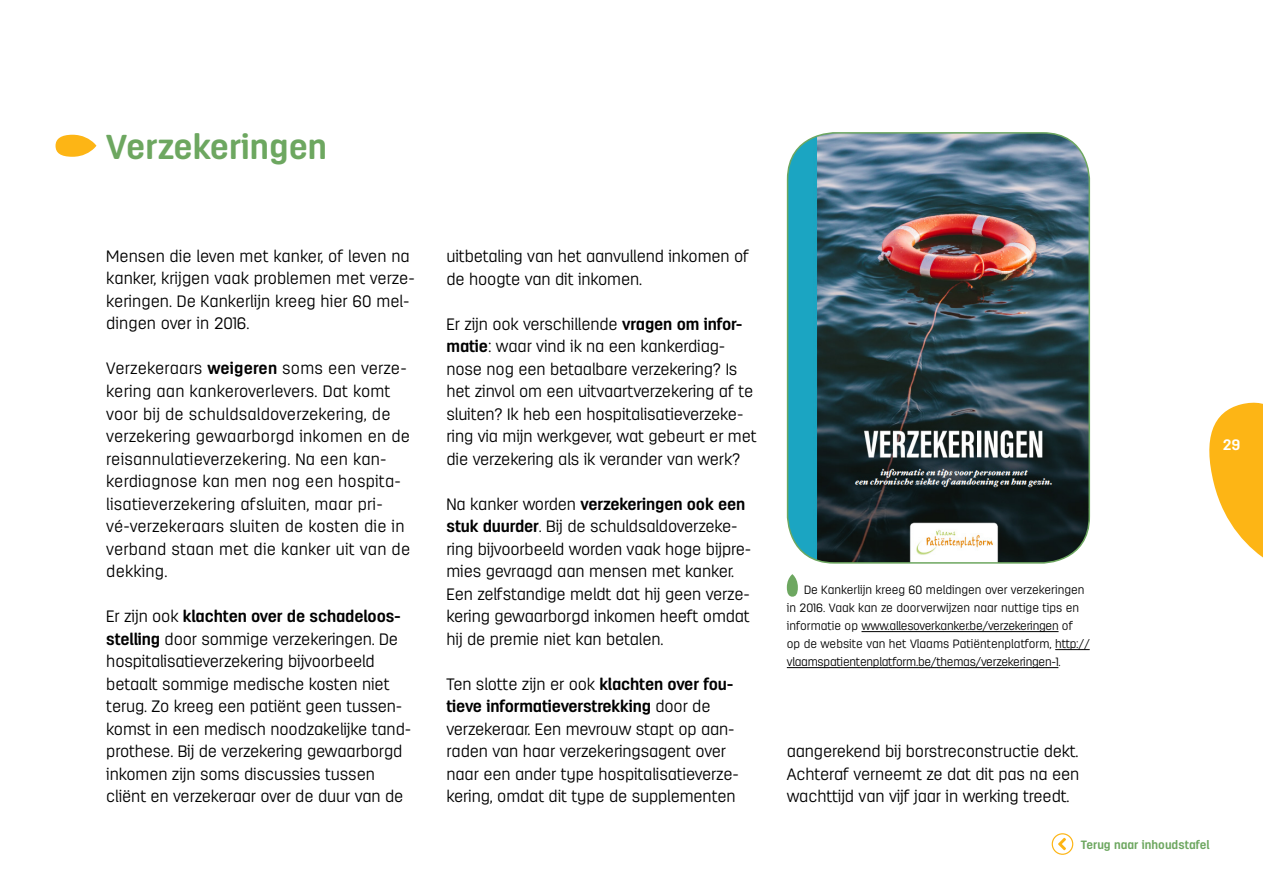
<style>
.page{position:relative;width:1263px;height:893px;background:#fff}
.page>*{position:absolute;margin:0;border:0;box-sizing:border-box;transform-origin:0 0}
.t1{font:700 34.5px "Antartida Rounded";color:#6da760}
.t2{font:300 16.5px/22.5px "Antartida Rounded";letter-spacing:-.01em;color:#000}
.t3{font:300 16.5px/22.5px "Antartida Rounded";letter-spacing:.01em;color:#000}
.t4{font:700 15px "Antartida Rounded";color:#fff}
.t5{font:300 12px/18px "Antartida Rounded";color:#000}
.t6{font:700 12px "Antartida Rounded";color:#6da760}
.s1{font-weight:700}
</style>
<div class="page">
<svg style="left:1209px;top:402px;width:54px;height:156px"></svg>
<img style="left:787px;top:133px;width:302px;height:430px">
<div style="left:787px;top:132px;width:303px;height:432px;border:2px solid #6da760;border-radius:47px"></div>
<svg style="left:56px;top:135px;width:40px;height:22px"></svg>
<hr style="left:861px;top:631px;width:197px;height:1px;background:#000">
<hr style="left:1055px;top:649px;width:35px;height:1px;background:#000">
<hr style="left:787px;top:667px;width:271px;height:1px;background:#000">
<svg style="left:787px;top:574px;width:11px;height:23px"></svg>
<div style="left:1052px;top:833px;width:21px;height:22px;border:1px solid #fdb515;border-radius:50%"></div>
<svg style="left:1058px;top:838px;width:8px;height:12px"></svg>
<h1 class="t1" style="left:106px;top:128px;width:222px">Verzekeringen</h1>
<p class="t2" style="left:106px;top:245px;width:310px">Mensen die leven met kanker, of leven na kanker, krijgen vaak problemen met verze&shy;keringen. De Kankerlijn kreeg hier 60 mel&shy;dingen over in 2016.</p>
<p class="t3" style="left:106px;top:358px;width:305px">Verzekeraars <span class="s1">weigeren</span> soms een verze&shy;kering aan kankeroverlevers. Dat komt voor bij de schuldsaldoverzekering, de verzekering gewaarborgd inkomen en de reisannulatieverzekering. Na een kan&shy;kerdiagnose kan men nog een hospita&shy;lisatieverzekering afsluiten, maar pri&shy;vé-verzekeraars sluiten de kosten die in verband staan met die kanker uit van de dekking.</p>
<p class="t2" style="left:106px;top:605px;width:306px">Er zijn ook <span class="s1">klachten over de schadeloos&shy;stelling</span> door sommige verzekeringen. De hospitalisatieverzekering bijvoorbeeld betaalt sommige medische kosten niet terug. Zo kreeg een patiënt geen tussen&shy;komst in een medisch noodzakelijke tand&shy;prothese. Bij de verzekering gewaarborgd inkomen zijn soms discussies tussen cliënt en verzekeraar over de duur van de</p>
<p class="t2" style="left:446px;top:245px;width:304px">uitbetaling van het aanvullend inkomen of de hoogte van dit inkomen.</p>
<p class="t2" style="left:446px;top:313px;width:312px">Er zijn ook verschillende <span class="s1">vragen om infor&shy;matie</span>: waar vind ik na een kankerdiag&shy;nose nog een betaalbare verzekering? Is het zinvol om een uitvaartverzekering af te sluiten? Ik heb een hospitalisatieverzeke&shy;ring via mijn werkgever, wat gebeurt er met die verzekering als ik verander van werk?</p>
<p class="t2" style="left:446px;top:493px;width:306px">Na kanker worden <span class="s1">verzekeringen ook een stuk duurder</span>. Bij de schuldsaldoverzeke&shy;ring bijvoorbeeld worden vaak hoge bijpre&shy;mies gevraagd aan mensen met kanker.<br>Een zelfstandige meldt dat hij geen verze&shy;kering gewaarborgd inkomen heeft omdat hij de premie niet kan betalen.</p>
<p class="t2" style="left:446px;top:673px;width:294px">Ten slotte zijn er ook <span class="s1">klachten over fou&shy;tieve informatieverstrekking</span> door de verzekeraar. Een mevrouw stapt op aan&shy;raden van haar verzekeringsagent over naar een ander type hospitalisatieverze&shy;kering, omdat dit type de supplementen</p>
<p class="t4" style="left:1223px;top:436px;width:19px">29</p>
<p class="t5" style="left:787px;top:581px;width:304px;text-indent:17px">De Kankerlijn kreeg 60 meldingen over verzekeringen in 2016. Vaak kan ze doorverwijzen naar nuttige tips en informatie op www.allesoverkanker.be/verzekeringen of<br>op de website van het Vlaams Patiëntenplatform, http:// vlaamspatientenplatform.be/themas/verzekeringen-1.</p>
<p class="t2" style="left:787px;top:740px;width:294px;text-align:justify">aangerekend bij borstreconstructie dekt.<br>Achteraf verneemt ze dat dit pas na een wachttijd van vijf jaar in werking treedt.</p>
<p class="t6" style="left:1081px;top:838px;width:130px">Terug naar inhoudstafel</p>
</div>
